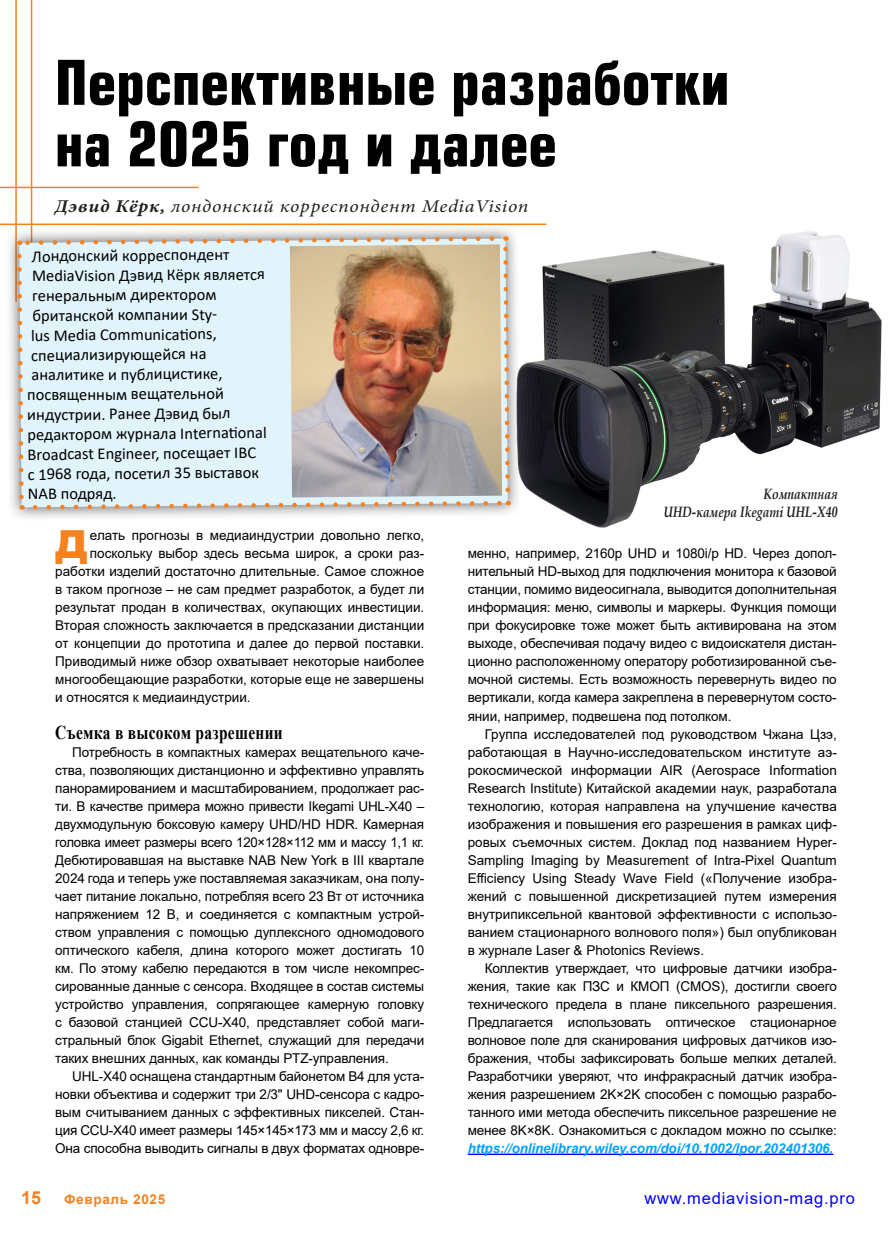
<style>
.page{position:relative;width:893px;height:1234px;background:#fff}
.page>*{position:absolute;margin:0;border:0;box-sizing:border-box;transform-origin:0 0}
.t1{font:700 60px/61.5px "Europe Cond";color:#000}
.t2{font:900 38.7px "Arial";color:#f58220}
.t3{font:700 19.5px "Times New Roman";letter-spacing:.02em;color:#000;scale:.79 1}
.t4{font:italic 18px "Minion Pro";letter-spacing:.035em;color:#231f20;scale:1.1 1}
.t5{font:700 18px "Arial";color:#f58220}
.t6{font:16.5px "Calibri";color:#000}
.t7{font:16.5px "Arial";letter-spacing:.05em;color:#00f}
.t8{font:italic 700 15px/18px "Book Antiqua";color:#231f20;text-align:right;scale:.8 1}
.t9{font:13.5px/18px "Arial";color:#000;text-align:justify}
.t10{font:italic 700 13.5px "Arial";letter-spacing:-.01em;color:#00a2ff}
.t11{font:700 13.5px "Arial";letter-spacing:.05em;color:#f58220}
.s1{font-weight:700}
</style>
<div class="page">
<img style="left:522px;top:231px;width:360px;height:297px">
<hr style="left:468px;top:1153px;width:365px;height:1px;background:#00f">
<hr style="left:31px;top:0;width:1px;height:376px;background:#f58220">
<hr style="left:0;top:223px;width:546px;height:2px;background:#f58220">
<hr style="left:15px;top:0;width:2px;height:301px;background:#f58220">
<hr style="left:0;top:187px;width:199px;height:1px;background:#f58220">
<div style="left:4px;top:224px;width:518px;height:298px;background:#231f20;opacity:.7"></div>
<svg style="left:15px;top:234px;width:497px;height:277px"></svg>
<img style="left:290px;top:244px;width:212px;height:253px">
<h1 class="t1" style="left:55px;top:50px;width:676px">Перспективные разработки на 2025 год и далее</h1>
<h3 class="t4" style="left:55px;top:194px;width:432px"><span class="s1">Дэвид Кёрк,</span> лондонский корреспондент MediaVision</h3>
<p class="t6" style="left:32px;top:245px;width:199px;rotate:-1deg">Лондонский корреспондент</p>
<p class="t6" style="left:32px;top:265px;width:234px;rotate:-1deg">MediaVision Дэвид Кёрк является</p>
<p class="t6" style="left:32px;top:285px;width:186px;rotate:-1deg">генеральным директором</p>
<p class="t6" style="left:32px;top:305px;width:189px;rotate:-1deg">британской компании Sty-</p>
<p class="t6" style="left:31px;top:325px;width:187px;rotate:-1deg">lus Media Communicati ons,</p>
<p class="t6" style="left:31px;top:344px;width:177px;rotate:-1deg">специализирующейся на</p>
<p class="t6" style="left:31px;top:364px;width:193px;rotate:-1deg">аналитике и публицистике,</p>
<p class="t6" style="left:27px;top:384px;width:198px;rotate:-1deg">посвященным вещательной</p>
<p class="t6" style="left:27px;top:404px;width:205px;rotate:-1deg">индустрии. Ранее Дэвид был</p>
<p class="t6" style="left:27px;top:424px;width:241px;rotate:-1deg">редактором журнала Internati onal</p>
<p class="t6" style="left:27px;top:443px;width:230px;rotate:-1deg">Broadcast Engineer, посещает IBC</p>
<p class="t6" style="left:28px;top:463px;width:233px;rotate:-1deg">с 1968 года, посетил 35 выставок</p>
<p class="t6" style="left:28px;top:483px;width:90px;rotate:-1deg">NAB подряд.</p>
<p class="t8" style="left:664px;top:484px;width:219px">Компактная<br>UHD-камера Ikegami UHL-X40</p>
<h2 class="t2" style="left:55px;top:516px;width:34px">Д</h2>
<p class="t9" style="left:90px;top:526px;width:336px">елать прогнозы в медиаиндустрии довольно легко,</p>
<p class="t9" style="left:90px;top:544px;width:336px">поскольку выбор здесь весьма широк, а сроки раз-</p>
<p class="t9" style="left:55px;top:562px;width:370px">работки изделий достаточно длительные. Самое сложное</p>
<p class="t9" style="left:55px;top:580px;width:370px">в таком прогнозе – не сам предмет разработок, а будет ли</p>
<p class="t9" style="left:55px;top:598px;width:371px">результат продан в количествах, окупающих инвестиции.</p>
<p class="t9" style="left:55px;top:616px;width:371px">Вторая сложность заключается в предсказании дистанции</p>
<p class="t9" style="left:55px;top:634px;width:371px">от концепции до прототипа и далее до первой поставки.</p>
<p class="t9" style="left:55px;top:652px;width:370px">Приводимый ниже обзор охватывает некоторые наиболее</p>
<p class="t9" style="left:55px;top:670px;width:370px">многообещающие разработки, которые еще не завершены</p>
<p class="t9" style="left:55px;top:688px;width:197px">и относятся к медиаиндустрии.</p>
<h3 class="t3" style="left:55px;top:717px;width:289px">Съемка в высоком разрешении</h3>
<p class="t9" style="left:55px;top:742px;width:370px;text-indent:17px">Потребность в компактных камерах вещательного каче&shy;ства, позволяющих дистанционно и эффективно управлять панорамированием и масштабированием, продолжает рас&shy;ти. В качестве примера можно привести Ikegami UHL-X40 – двухмодульную боксовую камеру UHD/HD HDR. Камерная головка имеет размеры всего 120×128×112 мм и массу 1,1 кг.<br>Дебютировавшая на выставке NAB New York в III квартале 2024 года и теперь уже поставляемая заказчикам, она полу&shy;чает питание локально, потребляя всего 23 Вт от источника напряжением 12 В, и соединяется с компактным устрой&shy;ством управления с помощью дуплексного одномодового оптического кабеля, длина которого может достигать 10 км. По этому кабелю передаются в том числе некомпрес&shy;сированные данные с сенсора. Входящее в состав системы устройство управления, сопрягающее камерную головку с базовой станцией CCU-X40, представляет собой маги&shy;стральный блок Gigabit Ethernet, служащий для передачи таких внешних данных, как команды PTZ-управления.</p>
<p class="t9" style="left:55px;top:1066px;width:370px;text-indent:17px">UHL-X40 оснащена стандартным байонетом B4 для уста&shy;новки объектива и содержит три 2/3" UHD-сенсора с кадро&shy;вым считыванием данных с эффективных пикселей. Стан&shy;ция CCU-X40 имеет размеры 145×145×173 мм и массу 2,6 кг.<br>Она способна выводить сигналы в двух форматах одновре-</p>
<p class="t9" style="left:468px;top:544px;width:371px">менно, например, 2160p UHD и 1080i/p HD. Через допол&shy;нительный HD-выход для подключения монитора к базовой станции, помимо видеосигнала, выводится дополнительная информация: меню, символы и маркеры. Функция помощи при фокусировке тоже может быть активирована на этом выходе, обеспечивая подачу видео с видоискателя дистан&shy;ционно расположенному оператору роботизированной съе&shy;мочной системы. Есть возможность перевернуть видео по вертикали, когда камера закреплена в перевернутом состо&shy;янии, например, подвешена под потолком.</p>
<p class="t9" style="left:468px;top:724px;width:371px;text-indent:17px">Группа исследователей под руководством Чжана Цзэ, работающая в Научно-исследовательском институте аэ&shy;рокосмической информации AIR (Aerospace Information Research Institute) Китайской академии наук, разработала технологию, которая направлена на улучшение качества изображения и повышения его разрешения в рамках циф&shy;ровых съемочных систем. Доклад под названием Hyper-Sampling Imaging by Measurement of Intra-Pixel Quantum Efficiency Using Steady Wave Field («Получение изобра&shy;жений с повышенной дискретизацией путем измерения внутрипиксельной квантовой эффективности с использо&shy;ванием стационарного волнового поля») был опубликован в журнале Laser &amp; Photonics Reviews.</p>
<p class="t9" style="left:468px;top:958px;width:371px;text-indent:17px">Коллектив утверждает, что цифровые датчики изобра&shy;жения, такие как ПЗС и КМОП (CMOS), достигли своего технического предела в плане пиксельного разрешения.<br>Предлагается использовать оптическое стационарное волновое поле для сканирования цифровых датчиков изо&shy;бражения, чтобы зафиксировать больше мелких деталей.<br>Разработчики уверяют, что инфракрасный датчик изобра&shy;жения разрешением 2K×2K способен с помощью разрабо&shy;танного ими метода обеспечить пиксельное разрешение не менее 8K×8K. Ознакомиться с докладом можно по ссылке:</p>
<p class="t10" style="left:468px;top:1138px;width:367px">https://onlinelibrary.wiley.com/doi/10.1002/lpor.202401306.</p>
<h3 class="t5" style="left:21px;top:1184px;width:22px">15</h3>
<p class="t11" style="left:64px;top:1189px;width:103px">Февраль 2025</p>
<p class="t7" style="left:644px;top:1186px;width:212px">www.mediavision-mag.pro</p>
</div>
